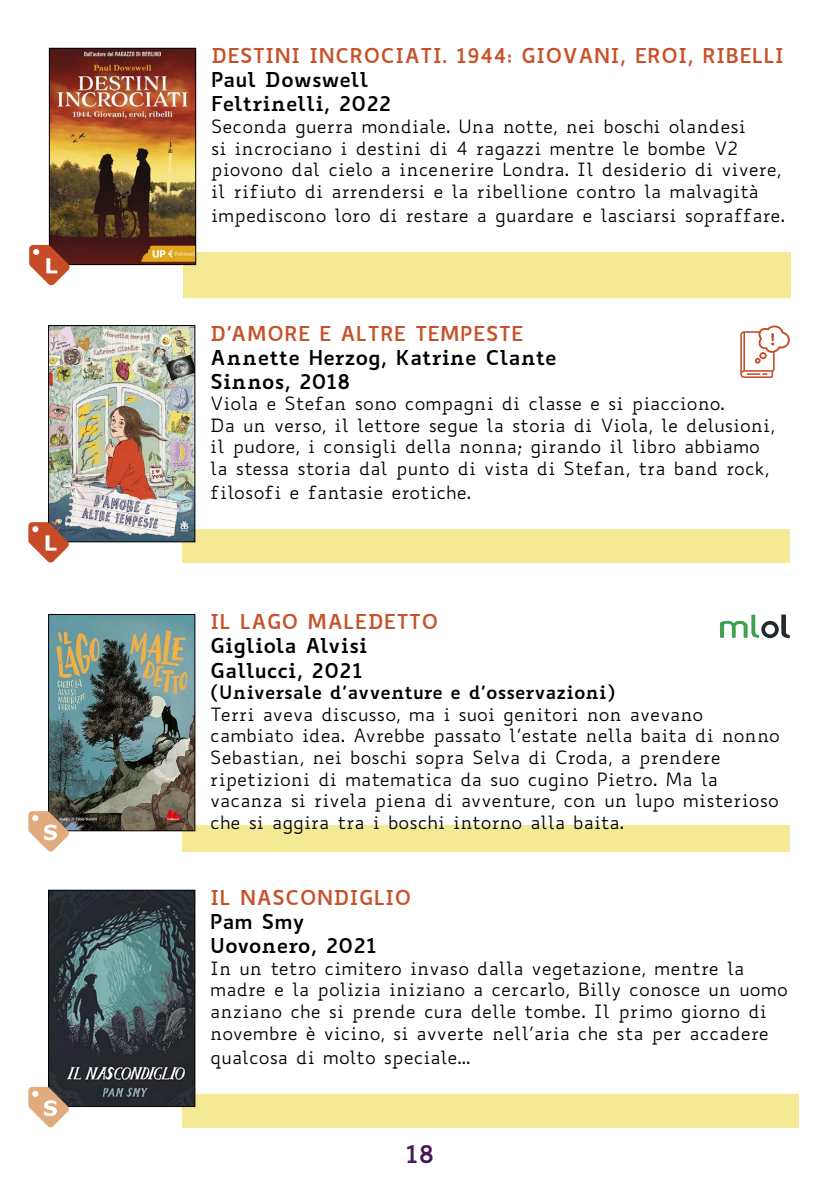
<style>
.page{position:relative;width:840px;height:1191px;background:#fff}
.page>*{position:absolute;margin:0;border:0;box-sizing:border-box;transform-origin:0 0}
.t1{font:700 24px "Biancoenero";color:#471a55}
.t2{font:700 20px/24px "Biancoenero";color:#000}
.t3{font:700 20px "Biancoenero";color:#c7522a}
.t4{font:18px/21.6px "Biancoenero";color:#000}
.t5{font:700 18px "Biancoenero";color:#000}
</style>
<div class="page">
<div style="left:183px;top:252px;width:607px;height:46px;background:#f6e995"></div>
<img style="left:51px;top:50px;width:143px;height:213px">
<div style="left:49px;top:48px;width:147px;height:217px;border:1px solid #000"></div>
<div style="left:182px;top:529px;width:607px;height:33px;background:#f6e995"></div>
<img style="left:50px;top:327px;width:143px;height:213px">
<div style="left:48px;top:325px;width:147px;height:217px;border:1px solid #000"></div>
<div style="left:182px;top:825px;width:607px;height:26px;background:#f6e995"></div>
<img style="left:50px;top:616px;width:143px;height:213px">
<div style="left:48px;top:614px;width:147px;height:217px;border:1px solid #000"></div>
<svg style="left:29px;top:245px;width:40px;height:40px"></svg>
<svg style="left:28px;top:522px;width:41px;height:40px"></svg>
<svg style="left:740px;top:325px;width:49px;height:53px"></svg>
<svg style="left:28px;top:811px;width:41px;height:40px"></svg>
<svg style="left:720px;top:614px;width:69px;height:24px"></svg>
<div style="left:182px;top:1093px;width:615px;height:34px;background:#f6e995"></div>
<img style="left:50px;top:891px;width:143px;height:214px">
<div style="left:48px;top:889px;width:147px;height:218px;border:1px solid #000"></div>
<svg style="left:28px;top:1086px;width:41px;height:41px"></svg>
<p class="t3" style="left:211px;top:38px;width:574px">DESTINI INCROCIATI. 1944: GIOVANI, EROI, RIBELLI</p>
<p class="t2" style="left:211px;top:65px;width:181px">Paul Dowswell<br>Feltrinelli, 2022</p>
<p class="t4" style="left:211px;top:115px;width:571px">Seconda guerra mondiale. Una notte, nei boschi olandesi<br>si incrociano i destini di 4 ragazzi mentre le bombe V2 piovono dal cielo a incenerire Londra. Il desiderio di vivere, il rifiuto di arrendersi e la ribellione contro la malvagità</p>
<p class="t4" style="left:211px;top:204px;width:575px">impediscono loro di restare a guardare e lasciarsi sopraffare.</p>
<p class="t3" style="left:210px;top:316px;width:314px">D’AMORE E ALTRE TEMPESTE</p>
<p class="t2" style="left:210px;top:343px;width:348px">Annette Herzog, Katrine Clante<br>Sinnos, 2018</p>
<p class="t4" style="left:210px;top:392px;width:566px">Viola e Stefan sono compagni di classe e si piacciono.<br>Da un verso, il lettore segue la storia di Viola, le delusioni, il pudore, i consigli della nonna; girando il libro abbiamo la stessa storia dal punto di vista di Stefan, tra band rock,</p>
<p class="t4" style="left:210px;top:481px;width:262px">filosofi e fantasie erotiche.</p>
<p class="t3" style="left:210px;top:604px;width:229px">IL LAGO MALEDETTO</p>
<p class="t2" style="left:210px;top:631px;width:159px">Gigliola Alvisi<br>Gallucci, 2021</p>
<p class="t5" style="left:210px;top:676px;width:407px">(Universale d’avventure e d’osservazioni)</p>
<p class="t4" style="left:210px;top:703px;width:571px">Terri aveva discusso, ma i suoi genitori non avevano cambiato idea. Avrebbe passato l’estate nella baita di nonno Sebastian, nei boschi sopra Selva di Croda, a prendere ripetizioni di matematica da suo cugino Pietro. Ma la vacanza si rivela piena di avventure, con un lupo misterioso che si aggira tra i boschi intorno alla baita.</p>
<p class="t3" style="left:210px;top:880px;width:202px">IL NASCONDIGLIO</p>
<p class="t2" style="left:210px;top:907px;width:168px">Pam Smy<br>Uovonero, 2021</p>
<p class="t4" style="left:210px;top:957px;width:578px">In un tetro cimitero invaso dalla vegetazione, mentre la madre e la polizia iniziano a cercarlo, Billy conosce un uomo anziano che si prende cura delle tombe. Il primo giorno di novembre è vicino, si avverte nell’aria che sta per accadere</p>
<p class="t4" style="left:210px;top:1046px;width:262px">qualcosa di molto speciale...</p>
<h1 class="t1" style="left:405px;top:1132px;width:31px">18</h1>
</div>
